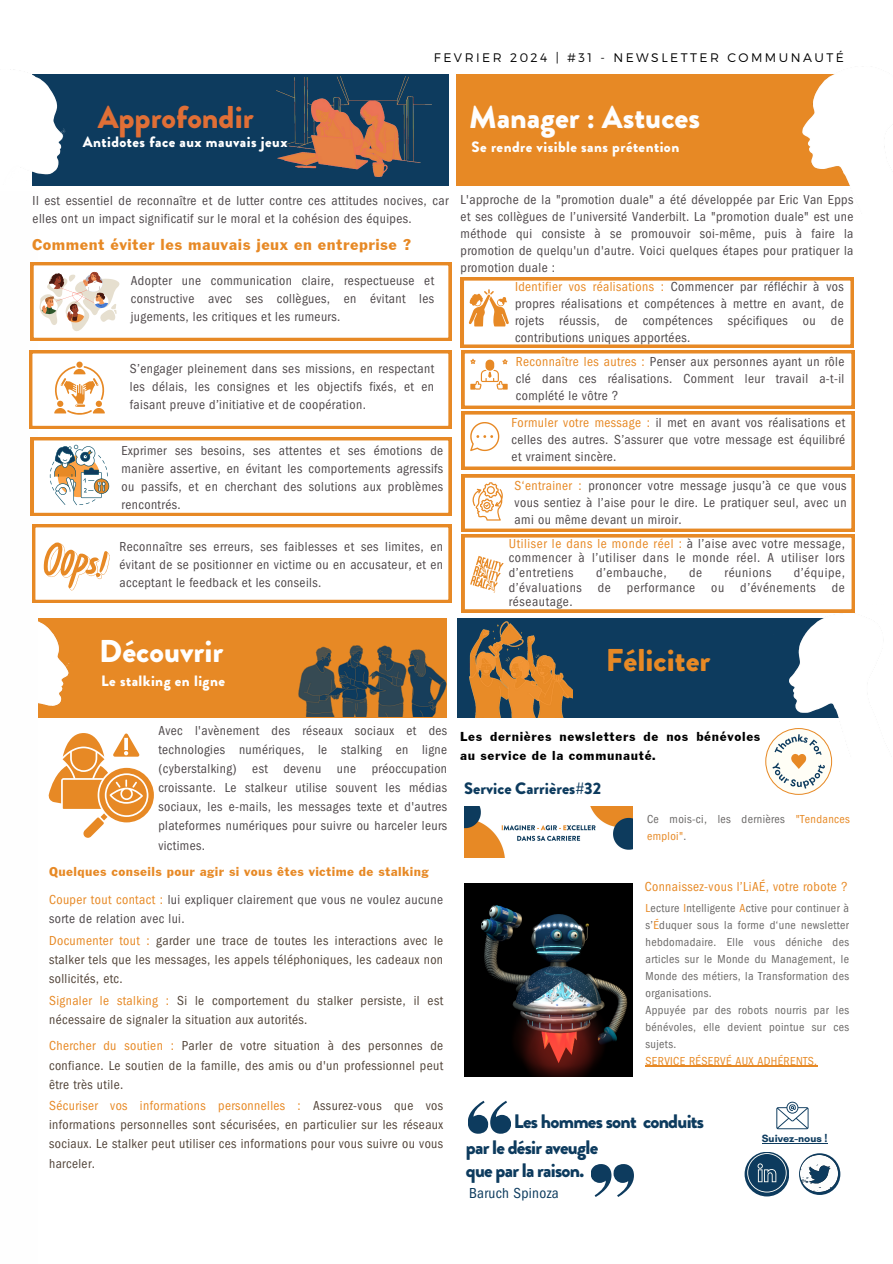
<style>
.page{position:relative;width:893px;height:1264px;background:#fff}
.page>*{position:absolute;margin:0;border:0;box-sizing:border-box;transform-origin:0 0}
.t1{font:900 31.5px "Brandon Grotesque";color:#fefefe}
.t2{font:900 31.5px "Brandon Grotesque";color:#e06f36}
.t3{font:900 31.5px "Brandon Grotesque";color:#e78925}
.t4{font:900 31.5px "Brandon Grotesque";color:#fff}
.t5{font:900 19.5px "Brandon Grotesque";letter-spacing:-.04em;color:#0d3b5e}
.t6{font:16.5px "Franklin Gothic";letter-spacing:.03em;color:#e78925}
.t7{font:900 16.5px "Brandon Grotesque";color:#0d3b5e}
.t8{font:900 15px "Brandon Grotesque";letter-spacing:.03em;color:#fff}
.t9{font:900 15px "Brandon Grotesque";letter-spacing:.03em;color:#fefefe}
.t10{font:condensed 15px "ITC Franklin Gothic Std";letter-spacing:.02em;color:#0d3b5e}
.t11{font:condensed 13.5px/16.8px "ITC Franklin Gothic Std";letter-spacing:.03em;color:#4f494b;text-align:justify}
.t12{font:condensed 13.5px/19.2px "ITC Franklin Gothic Std";letter-spacing:.03em;color:#54463b;text-align:justify}
.t13{font:13.5px/19.2px "Franklin Gothic";letter-spacing:.05em;color:#000}
.t14{font:13.5px "Franklin Gothic";letter-spacing:.03em;color:#e78925}
.t15{font:condensed 13.5px "ITC Franklin Gothic Std";letter-spacing:.03em;color:#e78925}
.t16{font:300 12.3px "Montserrat";letter-spacing:.2em;color:#000}
.t17{font:condensed 12px/17px "ITC Franklin Gothic Std";letter-spacing:.03em;color:#6b6968;text-align:justify}
.t18{font:condensed 12px "ITC Franklin Gothic Std";letter-spacing:.03em;color:#e78925}
.t19{font:700 10.8px "Glacial Indifference";color:#0d3b5e}
.s1{color:#e78925}
</style>
<div class="page">
<img style="left:464px;top:806px;width:168px;height:52px">
<div style="left:456px;top:74px;width:399px;height:112px;background:#e78925"></div>
<img style="left:802px;top:74px;width:83px;height:112px">
<div style="left:33px;top:74px;width:416px;height:112px;background:#0d3b5e"></div>
<img style="left:10px;top:69px;width:56px;height:116px">
<img style="left:276px;top:76px;width:155px;height:100px">
<div style="left:33px;top:617px;width:413px;height:100px;background:#e78925"></div>
<img style="left:37px;top:617px;width:39px;height:101px">
<div style="left:457px;top:618px;width:385px;height:99px;background:#0d3b5e"></div>
<img style="left:469px;top:621px;width:103px;height:96px">
<img style="left:298px;top:645px;width:149px;height:71px">
<img style="left:773px;top:604px;width:82px;height:153px">
<div style="left:0;top:191px;width:37px;height:1072px;background:#fefefe"></div>
<img style="left:464px;top:883px;width:168px;height:193px">
<svg style="left:765px;top:728px;width:66px;height:66px"></svg>
<div style="left:765px;top:728px;width:66px;height:66px;border:1px solid #e78925;border-radius:50%"></div>
<svg style="left:772px;top:734px;width:53px;height:54px"></svg>
<svg style="left:799px;top:1153px;width:41px;height:41px"></svg>
<img style="left:800px;top:1155px;width:38px;height:36px">
<svg style="left:744px;top:1151px;width:45px;height:45px"></svg>
<svg style="left:747px;top:1153px;width:39px;height:39px;background:#426580"></svg>
<svg style="left:776px;top:1101px;width:32px;height:28px"></svg>
<hr style="left:761px;top:1142px;width:66px;height:1px;background:#0d3b5e">
<svg style="left:468px;top:1100px;width:43px;height:33px"></svg>
<svg style="left:591px;top:1164px;width:43px;height:32px"></svg>
<svg style="left:30px;top:262px;width:421px;height:79px"></svg>
<svg style="left:29px;top:350px;width:422px;height:79px"></svg>
<svg style="left:31px;top:437px;width:420px;height:79px"></svg>
<svg style="left:32px;top:524px;width:419px;height:79px"></svg>
<svg style="left:460px;top:277px;width:394px;height:335px"></svg>
<svg style="left:48px;top:733px;width:106px;height:105px"></svg>
<hr style="left:645px;top:1065px;width:172px;height:1px;background:#e78925">
<p class="t16" style="left:434px;top:50px;width:411px">FEVRIER 2024 | #31 - NEWSLETTER COMMUNAUTÉ</p>
<h4 class="t2" style="left:98px;top:95px;width:157px">Approfondir</h4>
<h6 class="t1" style="left:469px;top:95px;width:232px">Manager : Astuces</h6>
<p class="t8" style="left:83px;top:131px;width:206px">Antidotes face aux mauvais jeux</p>
<p class="t9" style="left:471px;top:136px;width:209px">Se rendre visible sans prétention</p>
<h6 class="t11" style="left:33px;top:193px;width:417px;line-height:18px">Il est essentiel de reconnaître et de lutter contre ces attitudes nocives, car elles ont un impact significatif sur le moral et la cohésion des équipes.</h6>
<p class="t6" style="left:32px;top:239px;width:381px">Comment éviter les mauvais jeux en entreprise ?</p>
<h6 class="t11" style="left:131px;top:273px;width:305px;line-height:18px">Adopter une communication claire, respectueuse et constructive avec ses collègues, en évitant les jugements, les critiques et les rumeurs.</h6>
<p class="t11" style="left:130px;top:361px;width:305px;line-height:18px">S’engager pleinement dans ses missions, en respectant les délais, les consignes et les objectifs fixés, et en faisant preuve d’initiative et de coopération.</p>
<h6 class="t11" style="left:122px;top:443px;width:323px;line-height:18px">Exprimer ses besoins, ses attentes et ses émotions de manière assertive, en évitant les comportements agressifs ou passifs, et en cherchant des solutions aux problèmes rencontrés.</h6>
<p class="t11" style="left:120px;top:539px;width:325px;line-height:18px">Reconnaître ses erreurs, ses faiblesses et ses limites, en évitant de se positionner en victime ou en accusateur, et en acceptant le feedback et les conseils.</p>
<h6 class="t4" style="left:99px;top:628px;width:126px">Découvrir</h6>
<p class="t8" style="left:101px;top:670px;width:125px">Le stalking en ligne</p>
<p class="t11" style="left:460px;top:193px;width:394px">L'approche de la "promotion duale" a été développée par Eric Van Epps et ses collègues de l’université Vanderbilt. La "promotion duale" est une méthode qui consiste à se promouvoir soi-même, puis à faire la promotion de quelqu'un d'autre. Voici quelques étapes pour pratiquer la promotion duale :</p>
<p class="t11" style="left:515px;top:280px;width:330px"><span class="s1">Identifier vos réalisations :</span> Commencer par réfléchir à vos propres réalisations et compétences à mettre en avant, de rojets réussis, de compétences spécifiques ou de contributions uniques apportées.</p>
<h1 class="t11" style="left:516px;top:355px;width:330px"><span class="s1">Reconnaître les autres :</span> Penser aux personnes ayant un rôle clé dans ces réalisations. Comment leur travail a-t-il complété le vôtre ?</h1>
<p class="t11" style="left:511px;top:416px;width:335px"><span class="s1">Formuler votre message :</span> il met en avant vos réalisations et celles des autres. S’assurer que votre message est équilibré et vraiment sincère.</p>
<h3 class="t11" style="left:514px;top:479px;width:333px"><span class="s1">S‘entrainer :</span> prononcer votre message jusqu’à ce que vous vous sentiez à l’aise pour le dire. Le pratiquer seul, avec un ami ou même devant un miroir.</h3>
<p class="t11" style="left:508px;top:538px;width:337px;line-height:14.7px"><span class="s1">Utiliser le dans le monde réel :</span> à l’aise avec votre message, commencer à l’utiliser dans le monde réel. A utiliser lors d’entretiens</p>
<p class="t11" style="left:508px;top:567px;width:337px;line-height:14.7px;text-indent:285px">d’équipe, d’évaluations de performance ou d’événements de réseautage.</p>
<p class="t11" style="left:596px;top:566px;width:72px">d’embauche,</p>
<p class="t11" style="left:689px;top:566px;width:15px">de</p>
<p class="t11" style="left:724px;top:566px;width:48px">réunions</p>
<h6 class="t3" style="left:605px;top:637px;width:106px">Féliciter</h6>
<h6 class="t11" style="left:158px;top:722px;width:290px;line-height:19.2px">Avec l'avènement des réseaux sociaux et des technologies numériques, le stalking en ligne (cyberstalking) est devenu une préoccupation croissante. Le stalkeur utilise souvent les médias sociaux, les e-mails, les messages texte et d'autres plateformes numériques pour suivre ou harceler leurs victimes.</h6>
<h6 class="t14" style="left:49px;top:866px;width:381px">Quelques conseils pour agir si vous êtes victime de stalking</h6>
<h1 class="t11" style="left:49px;top:891px;width:395px;line-height:19.2px"><span class="s1">Couper tout contact :</span> lui expliquer clairement que vous ne voulez aucune sorte de relation avec lui.</h1>
<h6 class="t12" style="left:49px;top:932px;width:395px"><span class="s1">Documenter tout :</span> garder une trace de toutes les interactions avec le stalker tels que les messages, les appels téléphoniques, les cadeaux non sollicités, etc.</h6>
<p class="t12" style="left:49px;top:992px;width:395px"><span class="s1">Signaler le stalking :</span> Si le comportement du stalker persiste, il est nécessaire de signaler la situation aux autorités.</p>
<h3 class="t12" style="left:49px;top:1038px;width:395px"><span class="s1">Chercher du soutien :</span> Parler de votre situation à des personnes de confiance. Le soutien de la famille, des amis ou d'un professionnel peut être très utile.</h3>
<p class="t12" style="left:49px;top:1097px;width:395px"><span class="s1">Sécuriser vos informations personnelles :</span> Assurez-vous que vos informations personnelles sont sécurisées, en particulier sur les réseaux sociaux. Le stalker peut utiliser ces informations pour vous suivre ou vous harceler.</p>
<h5 class="t13" style="left:460px;top:728px;width:302px">Les dernières newsletters de nos bénévoles au service de la communauté.</h5>
<h6 class="t7" style="left:464px;top:776px;width:138px">Service Carrières#32</h6>
<h6 class="t17" style="left:647px;top:812px;width:204px">Ce mois-ci, les dernières <span class="s1">"Tendances emploi"</span>.</h6>
<p class="t15" style="left:644px;top:881px;width:204px">Connaissez-vous l’LiAÉ, votre robote ?</p>
<h6 class="t17" style="left:645px;top:901px;width:205px"><span class="s1">L</span>ecture <span class="s1">I</span>ntelligente <span class="s1">A</span>ctive pour continuer à s’<span class="s1">É</span>duquer sous la forme d‘une newsletter hebdomadaire. Elle vous déniche des articles sur le Monde du Management, le Monde des métiers, la Transformation des organisations.</h6>
<p class="t17" style="left:645px;top:1003px;width:205px">Appuyée par des robots nourris par les bénévoles, elle devient pointue sur ces sujets.</p>
<h6 class="t18" style="left:645px;top:1056px;width:173px">SERVICE RÉSERVÉ AUX ADHÉRENTS.</h6>
<h3 class="t5" style="left:514px;top:1107px;width:192px">Les hommes sont conduits</h3>
<p class="t5" style="left:466px;top:1133px;width:134px">par le désir aveugle</p>
<h6 class="t5" style="left:466px;top:1156px;width:120px">que par la raison.</h6>
<h1 class="t10" style="left:469px;top:1187px;width:91px">Baruch Spinoza</h1>
<h3 class="t19" style="left:761px;top:1131px;width:67px">Suivez-nous !</h3>
</div>
